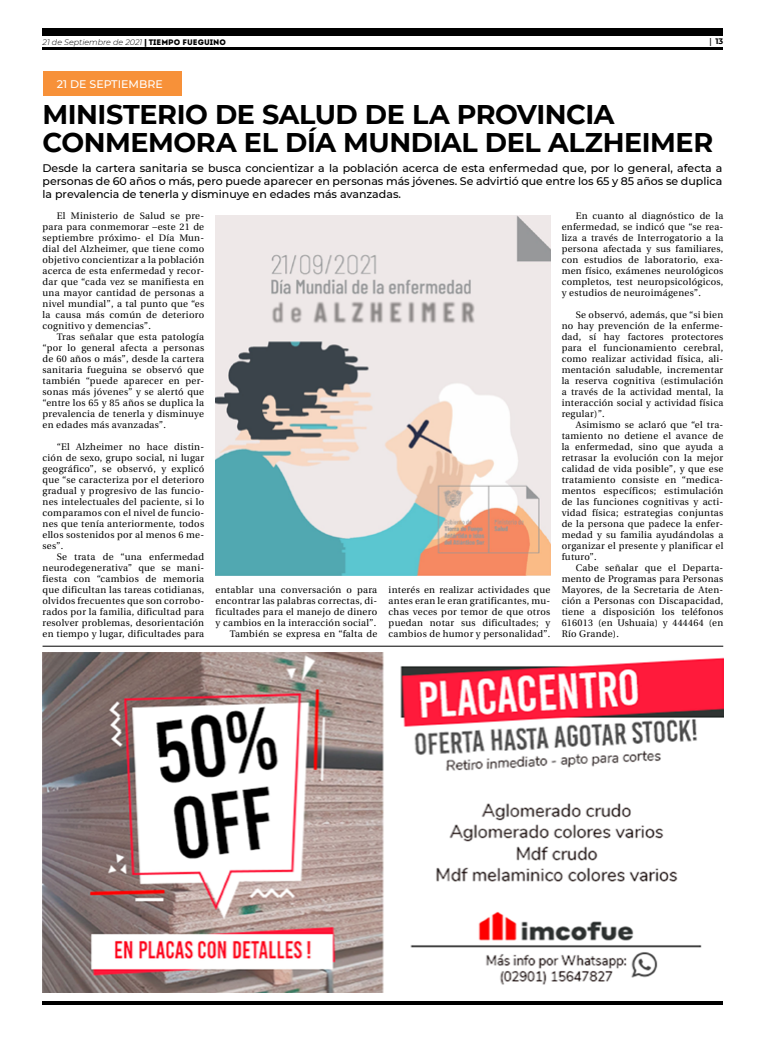
<style>
.page{position:relative;width:780px;height:1049px;background:#fff}
.page>*{position:absolute;margin:0;border:0;box-sizing:border-box;transform-origin:0 0}
.t1{font:700 27px/28px "Montserrat";letter-spacing:-.015em;color:#000}
.t2{font:500 11px/13px "Montserrat";color:#000;text-align:justify}
.t3{font:500 11px "Montserrat";color:#fff}
.t4{font:9.5px/11px "Utopia";letter-spacing:.03em;color:#000;text-align:justify}
.t5{font:italic 300 8px "Montserrat";color:#000}
.t6{font:700 8px "Montserrat";color:#000}
.s1{font-family:"Fedra Sans Pro";font-weight:700;font-style:normal}
.s2{font-family:"Intro";font-weight:400;font-style:normal}
.s3{font-family:"Utopia"}
</style>
<div class="page">
<hr style="left:43px;top:48px;width:680px;height:2px;background:#000">
<div style="left:43px;top:28px;width:680px;height:7px;background:#000"></div>
<hr style="left:43px;top:1001px;width:680px;height:4px;background:#000">
<div style="left:43px;top:72px;width:138px;height:24px;background:#f79139"></div>
<hr style="left:43px;top:646px;width:680px;height:1px;background:#000">
<img style="left:43px;top:652px;width:680px;height:340px">
<img style="left:215px;top:215px;width:335px;height:360px">
<p class="t5" style="left:43px;top:36px;width:185px">21 de Septiembre de 2021 <span class="s1">|</span> <span class="s2">TIEMPO FUEGUINO</span></p>
<p class="t6" style="left:709px;top:35px;width:15px"><span class="s3">|</span> 13</p>
<p class="t3" style="left:57px;top:76px;width:107px">21 DE SEPTIEMBRE</p>
<h1 class="t1" style="left:43px;top:99px;width:672px">MINISTERIO DE SALUD DE LA PROVINCIA<br>CONMEMORA EL DÍA MUNDIAL DEL ALZHEIMER</h1>
<p class="t2" style="left:43px;top:161px;width:681px">Desde la cartera sanitaria se busca concientizar a la población acerca de esta enfermedad que, por lo general, afecta a personas de 60 años o más, pero puede aparecer en personas más jóvenes. Se advirtió que entre los 65 y 85 años se duplica la prevalencia de tenerla y disminuye en edades más avanzadas.</p>
<p class="t4" style="left:43px;top:211px;width:163px;text-indent:14px">El Ministerio de Salud se pre&shy;para para conmemorar –este 21 de septiembre próximo- el Día Mun&shy;dial del Alzheimer, que tiene como objetivo concientizar a la población acerca de esta enfermedad y recor&shy;dar que “cada vez se manifiesta en una mayor cantidad de personas a nivel mundial”, a tal punto que “es la causa más común de deterioro cognitivo y demencias”.</p>
<p class="t4" style="left:43px;top:332px;width:163px;text-indent:14px">Tras señalar que esta patología “por lo general afecta a personas de 60 años o más”, desde la cartera sanitaria fueguina se observó que también “puede aparecer en per&shy;sonas más jóvenes” y se alertó que “entre los 65 y 85 años se duplica la prevalencia de tenerla y disminuye en edades más avanzadas”.</p>
<p class="t4" style="left:43px;top:442px;width:163px;text-indent:14px">“El Alzheimer no hace distin&shy;ción de sexo, grupo social, ni lugar geográfico”, se observó, y explicó que “se caracteriza por el deterioro gradual y progresivo de las funcio&shy;nes intelectuales del paciente, si lo comparamos con el nivel de funcio&shy;nes que tenía anteriormente, todos ellos sostenidos por al menos 6 me&shy;ses”.</p>
<p class="t4" style="left:43px;top:552px;width:163px;text-indent:14px">Se trata de “una enfermedad neurodegenerativa” que se mani&shy;fiesta con “cambios de memoria que dificultan las tareas cotidianas, olvidos frecuentes que son corrobo&shy;rados por la familia, dificultad para resolver problemas, desorientación en tiempo y lugar, dificultades para</p>
<p class="t4" style="left:215px;top:585px;width:163px;text-align:right">entablar una conversación o para encontrar las palabras correctas, di&shy;ficultades para el manejo de dinero y cambios en la interacción social”.<br>También se expresa en “falta de</p>
<p class="t4" style="left:388px;top:585px;width:163px">interés en realizar actividades que antes eran le eran gratificantes, mu&shy;chas veces por temor de que otros puedan notar sus dificultades; y cambios de humor y personalidad”.</p>
<p class="t4" style="left:561px;top:211px;width:163px;text-indent:14px">En cuanto al diagnóstico de la enfermedad, se indicó que “se rea&shy;liza a través de Interrogatorio a la persona afectada y sus familiares, con estudios de laboratorio, exa&shy;men físico, exámenes neurológicos completos, test neuropsicológicos, y estudios de neuroimágenes”.</p>
<p class="t4" style="left:561px;top:310px;width:163px;text-indent:14px">Se observó, además, que “si bien no hay prevención de la enferme&shy;dad, sí hay factores protectores para el funcionamiento cerebral, como realizar actividad física, ali&shy;mentación saludable, incrementar la reserva cognitiva (estimulación a través de la actividad mental, la interacción social y actividad física regular)”.</p>
<p class="t4" style="left:561px;top:420px;width:163px;text-indent:14px">Asimismo se aclaró que “el tra&shy;tamiento no detiene el avance de la enfermedad, sino que ayuda a retrasar la evolución con la mejor calidad de vida posible”, y que ese tratamiento consiste en “medica&shy;mentos específicos; estimulación de las funciones cognitivas y acti&shy;vidad física; estrategias conjuntas de la persona que padece la enfer&shy;medad y su familia ayudándolas a organizar el presente y planificar el futuro”.</p>
<p class="t4" style="left:561px;top:563px;width:163px;text-indent:14px">Cabe señalar que el Departa&shy;mento de Programas para Personas Mayores, de la Secretaria de Aten&shy;ción a Personas con Discapacidad, tiene a disposición los teléfonos 616013 (en Ushuaia) y 444464 (en Río Grande).</p>
</div>
